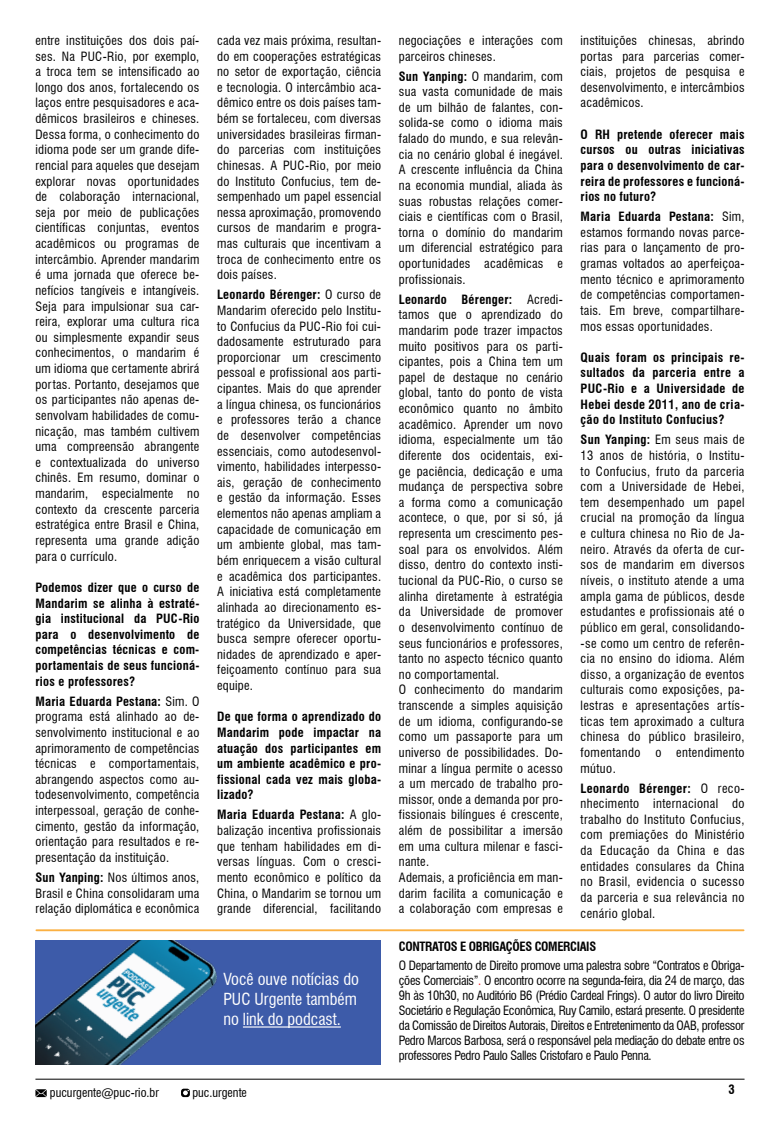
<style>
.page{position:relative;width:780px;height:1134px;background:#fff}
.page>*{position:absolute;margin:0;border:0;box-sizing:border-box;transform-origin:0 0}
.t1{font:condensed 16.25px/20px "Swiss 721 BT";color:#fff}
.t2{font:condensed 12.5px/15.6px "Swiss 721 BT";letter-spacing:.02em;color:#000;text-align:justify}
.t3{font:700 condensed 12.5px/15.6px "Swiss 721 BT";letter-spacing:.02em;color:#000;text-align:justify}
.t4{font:700 condensed 12.5px "Swiss 721 BT";letter-spacing:-.025em;color:#000}
.t5{font:condensed 12.12px "Swiss 721 BT";color:#000}
.s1{font-weight:700}
.s2{color:#ed1d24}
</style>
<div class="page">
<hr style="left:35px;top:1079px;width:709px;height:1px;background:#000">
<svg style="left:181px;top:1089px;width:9px;height:8px"></svg>
<svg style="left:35px;top:1089px;width:12px;height:8px"></svg>
<div style="left:35px;top:940px;width:346px;height:124px;background:#3d5ba9"></div>
<hr style="left:36px;top:929px;width:707px;height:2px;background:#fbb042">
<img style="left:35px;top:940px;width:181px;height:124px">
<hr style="left:243px;top:1026px;width:98px;height:1px;background:#fff">
<p class="t2" style="left:35px;top:33px;width:165px">entre instituições dos dois paí&shy;ses. Na PUC-Rio, por exemplo, a troca tem se intensificado ao longo dos anos, fortalecendo os laços entre pesquisadores e aca&shy;dêmicos brasileiros e chineses.<br>Dessa forma, o conhecimento do idioma pode ser um grande dife&shy;rencial para aqueles que desejam explorar novas oportunidades de colaboração internacional, seja por meio de publicações científicas conjuntas, eventos acadêmicos ou programas de intercâmbio. Aprender mandarim é uma jornada que oferece be&shy;nefícios tangíveis e intangíveis.<br>Seja para impulsionar sua car&shy;reira, explorar uma cultura rica ou simplesmente expandir seus conhecimentos, o mandarim é um idioma que certamente abrirá portas. Portanto, desejamos que os participantes não apenas de&shy;senvolvam habilidades de comu&shy;nicação, mas também cultivem uma compreensão abrangente e contextualizada do universo chinês. Em resumo, dominar o mandarim, especialmente no contexto da crescente parceria estratégica entre Brasil e China, representa uma grande adição para o currículo.</p>
<p class="t3" style="left:35px;top:579px;width:165px">Podemos dizer que o curso de Mandarim se alinha à estraté&shy;gia institucional da PUC-Rio para o desenvolvimento de competências técnicas e com&shy;portamentais de seus funcioná&shy;rios e professores?</p>
<p class="t2" style="left:35px;top:693px;width:165px"><span class="s1">Maria Eduarda Pestana:</span> Sim. O programa está alinhado ao de&shy;senvolvimento institucional e ao aprimoramento de competências técnicas e comportamentais, abrangendo aspectos como au&shy;todesenvolvimento, competência interpessoal, geração de conhe&shy;cimento, gestão da informação, orientação para resultados e re&shy;presentação da instituição.</p>
<p class="t2" style="left:35px;top:869px;width:165px"><span class="s1">Sun Yanping:</span> Nos últimos anos, Brasil e China consolidaram uma relação diplomática e econômica</p>
<p class="t2" style="left:217px;top:33px;width:165px">cada vez mais próxima, resultan&shy;do em cooperações estratégicas no setor de exportação, ciência e tecnologia. O intercâmbio aca&shy;dêmico entre os dois países tam&shy;bém se fortaleceu, com diversas universidades brasileiras firman&shy;do parcerias com instituições chinesas. A PUC-Rio, por meio do Instituto Confucius, tem de&shy;sempenhado um papel essencial nessa aproximação, promovendo cursos de mandarim e progra&shy;mas culturais que incentivam a troca de conhecimento entre os dois países.</p>
<p class="t2" style="left:217px;top:287px;width:165px"><span class="s1">Leonardo Bérenger:</span> O curso de Mandarim oferecido pelo Institu&shy;to Confucius da PUC-Rio foi cui&shy;dadosamente estruturado para proporcionar um crescimento pessoal e profissional aos parti&shy;cipantes. Mais do que aprender a língua chinesa, os funcionários e professores terão a chance de desenvolver competências essenciais, como autodesenvol&shy;vimento, habilidades interpesso&shy;ais, geração de conhecimento e gestão da informação. Esses elementos não apenas ampliam a capacidade de comunicação em um ambiente global, mas tam&shy;bém enriquecem a visão cultural e acadêmica dos participantes.<br>A iniciativa está completamente alinhada ao direcionamento es&shy;tratégico da Universidade, que busca sempre oferecer oportu&shy;nidades de aprendizado e aper&shy;feiçoamento contínuo para sua equipe.</p>
<p class="t3" style="left:217px;top:709px;width:165px">De que forma o aprendizado do Mandarim pode impactar na atuação dos participantes em um ambiente acadêmico e pro&shy;fissional cada vez mais globa&shy;lizado?</p>
<p class="t2" style="left:217px;top:807px;width:165px"><span class="s1">Maria Eduarda Pestana:</span> A glo&shy;balização incentiva profissionais que tenham habilidades em di&shy;versas línguas. Com o cresci&shy;mento econômico e político da China, o Mandarim se tornou um grande diferencial, facilitando</p>
<h1 class="t1" style="left:223px;top:969px;width:137px">Você ouve notícias do<br>PUC Urgente também no link do podcast.</h1>
<p class="t2" style="left:399px;top:33px;width:165px">negociações e interações com parceiros chineses.</p>
<p class="t2" style="left:399px;top:68px;width:165px"><span class="s1">Sun Yanping:</span> O mandarim, com sua vasta comunidade de mais de um bilhão de falantes, con&shy;solida-se como o idioma mais falado do mundo, e sua relevân&shy;cia no cenário global é inegável.<br>A crescente influência da China na economia mundial, aliada às suas robustas relações comer&shy;ciais e científicas com o Brasil, torna o domínio do mandarim um diferencial estratégico para oportunidades acadêmicas e profissionais.</p>
<p class="t2" style="left:399px;top:291px;width:165px;text-align:left"><span class="s1">Leonardo Bérenger:</span> Acredi&shy;tamos que o aprendizado do mandarim pode trazer impactos muito positivos para os parti&shy;cipantes, pois a China tem um papel de destaque no cenário global, tanto do ponto de vista econômico quanto no âmbito acadêmico. Aprender um novo idioma, especialmente um tão diferente dos ocidentais, exi&shy;ge paciência, dedicação e uma mudança de perspectiva sobre a forma como a comunicação acontece, o que, por si só, já representa um crescimento pes&shy;soal para os envolvidos. Além disso, dentro do contexto insti&shy;tucional da PUC-Rio, o curso se alinha diretamente à estratégia da Universidade de promover o desenvolvimento contínuo de seus funcionários e professores, tanto no aspecto técnico quanto no comportamental.<br>O conhecimento do mandarim transcende a simples aquisição de um idioma, configurando-se como um passaporte para um universo de possibilidades. Do&shy;minar a língua permite o acesso a um mercado de trabalho pro&shy;missor, onde a demanda por pro&shy;fissionais bilíngues é crescente, além de possibilitar a imersão em uma cultura milenar e fasci&shy;nante.<br>Ademais, a proficiência em man&shy;darim facilita a comunicação e a colaboração com empresas e</p>
<p class="t2" style="left:580px;top:33px;width:165px">instituições chinesas, abrindo portas para parcerias comer&shy;ciais, projetos de pesquisa e desenvolvimento, e intercâmbios acadêmicos.</p>
<p class="t3" style="left:580px;top:126px;width:165px">O RH pretende oferecer mais cursos ou outras iniciativas para o desenvolvimento de car&shy;reira de professores e funcioná&shy;rios no futuro?</p>
<p class="t2" style="left:580px;top:209px;width:165px"><span class="s1">Maria Eduarda Pestana:</span> Sim, estamos formando novas parce&shy;rias para o lançamento de pro&shy;gramas voltados ao aperfeiçoa&shy;mento técnico e aprimoramento de competências comportamen&shy;tais. Em breve, compartilhare&shy;mos essas oportunidades.</p>
<p class="t3" style="left:580px;top:349px;width:165px">Quais foram os principais re&shy;sultados da parceria entre a PUC-Rio e a Universidade de Hebei desde 2011, ano de cria&shy;ção do Instituto Confucius?</p>
<p class="t2" style="left:580px;top:432px;width:165px"><span class="s1">Sun Yanping:</span> Em seus mais de 13 anos de história, o Institu&shy;to Confucius, fruto da parceria com a Universidade de Hebei, tem desempenhado um papel crucial na promoção da língua e cultura chinesa no Rio de Ja&shy;neiro. Através da oferta de cur&shy;sos de mandarim em diversos níveis, o instituto atende a uma ampla gama de públicos, desde estudantes e profissionais até o público em geral, consolidando--se como um centro de referên&shy;cia no ensino do idioma. Além disso, a organização de eventos culturais como exposições, pa&shy;lestras e apresentações artís&shy;ticas tem aproximado a cultura chinesa do público brasileiro, fomentando o entendimento mútuo.</p>
<p class="t2" style="left:580px;top:780px;width:165px"><span class="s1">Leonardo Bérenger:</span> O reco&shy;nhecimento internacional do trabalho do Instituto Confucius, com premiações do Ministério da Educação da China e das entidades consulares da China no Brasil, evidencia o sucesso da parceria e sua relevância no cenário global.</p>
<p class="t4" style="left:399px;top:939px;width:199px">CONTRATOS E OBRIGAÇÕES COMERCIAIS</p>
<p class="t2" style="left:399px;top:958px;width:347px;line-height:15px">O Departamento de Direito promove uma palestra sobre “Contratos e Obriga&shy;ções Comerciais”<span class="s2">.</span> O encontro ocorre na segunda-feira, dia 24 de março, das 9h às 10h30, no Auditório B6 (Prédio Cardeal Frings). O autor do livro Direito Societário e Regulação Econômica, Ruy Camilo, estará presente. O presidente da Comissão de Direitos Autorais, Direitos e Entretenimento da OAB, professor Pedro Marcos Barbosa, será o responsável pela mediação do debate entre os professores Pedro Paulo Salles Cristofaro e Paulo Penna.</p>
<p class="t5" style="left:50px;top:1085px;width:111px">pucurgente@puc-rio.br</p>
<p class="t5" style="left:192px;top:1085px;width:56px">puc.urgente</p>
<p class="t3" style="left:728px;top:1082px;width:8px">3</p>
</div>
